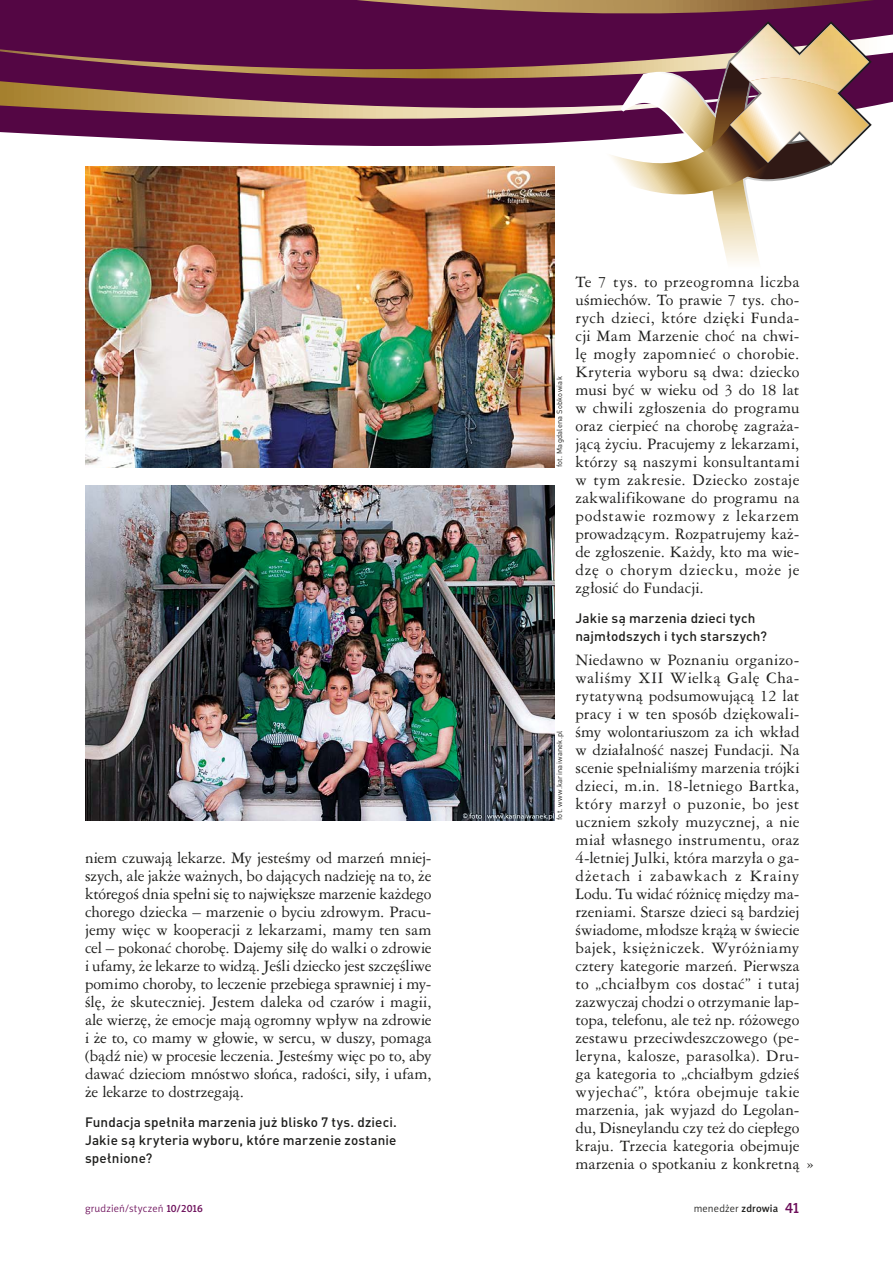
<style>
.page{position:relative;width:893px;height:1263px;background:#fff}
.page>*{position:absolute;margin:0;border:0;box-sizing:border-box;transform-origin:0 0}
.t1{font:15px/18px "Ameri Garmnd PL";letter-spacing:.01em;color:#1d1d1b;text-align:justify}
.t2{font:500 13.5px/18px "DIN Pro";letter-spacing:.01em;color:#1d1d1b;text-align:justify}
.t3{font:10.5px "Naomi Sans EFNTT Light";letter-spacing:.015em;color:#6c0e5a}
.t4{font:10.5px "Naomi Sans EFNTT Light";letter-spacing:.015em;color:#1d1d1b}
.t5{font:7.5px "DIN Pro";letter-spacing:.025em;color:#1d1d1b}
.s1{font-family:"Naomi Sans EFNTT Medium"}
.s2{font-family:"Naomi Sans EFNTT Medium";font-size:15px;color:#6c0e5a}
</style>
<div class="page">
<svg style="left:0;top:0;width:893px;height:106px;background:#672247"></svg>
<svg style="left:872px;top:35px;width:21px;height:53px"></svg>
<svg style="left:595px;top:21px;width:277px;height:107px"></svg>
<svg style="left:0;top:24px;width:869px;height:336px"></svg>
<img style="left:85px;top:485px;width:469px;height:335px">
<img style="left:85px;top:167px;width:469px;height:300px">
<p class="t1" style="left:85px;top:849px;width:348px">niem czuwają lekarze. My jesteśmy od marzeń mniej&shy;szych, ale jakże ważnych, bo dających nadzieję na to, że któregoś dnia spełni się to największe marzenie każdego chorego dziecka – marzenie o byciu zdrowym. Pracu&shy;jemy więc w kooperacji z lekarzami, mamy ten sam cel – pokonać chorobę. Dajemy siłę do walki o zdrowie i ufamy, że lekarze to widzą. Jeśli dziecko jest szczęśliwe pomimo choroby, to leczenie przebiega sprawniej i my&shy;ślę, że skuteczniej. Jestem daleka od czarów i magii, ale wierzę, że emocje mają ogromny wpływ na zdrowie i że to, co mamy w głowie, w sercu, w duszy, pomaga (bądź nie) w procesie leczenia. Jesteśmy więc po to, aby dawać dzieciom mnóstwo słońca, radości, siły, i ufam, że lekarze to dostrzegają.</p>
<p class="t2" style="left:85px;top:1113px;width:313px">Fundacja spełniła marzenia już blisko 7 tys. dzieci.<br>Jakie są kryteria wyboru, które marzenie zostanie spełnione?</p>
<p class="t5" style="left:554px;top:467px;width:92px;rotate:-90deg">fot. Magdalena Sobkowiak</p>
<p class="t5" style="left:554px;top:820px;width:91px;rotate:-90deg">fot. www.karinaiwanek.pl</p>
<p class="t1" style="left:575px;top:273px;width:225px">Te 7 tys. to przeogromna liczba uśmiechów. To prawie 7 tys. cho&shy;rych dzieci, które dzięki Funda&shy;cji Mam Marzenie choć na chwi&shy;lę mogły zapomnieć o chorobie.<br>Kryteria wyboru są dwa: dziecko musi być w wieku od 3 do 18 lat w chwili zgłoszenia do programu oraz cierpieć na chorobę zagraża&shy;jącą życiu. Pracujemy z lekarzami, którzy są naszymi konsultantami w tym zakresie. Dziecko zostaje zakwalifikowane do programu na podstawie rozmowy z lekarzem prowadzącym. Rozpatrujemy każ&shy;de zgłoszenie. Każdy, kto ma wie&shy;dzę o chorym dziecku, może je zgłosić do Fundacji.</p>
<p class="t2" style="left:575px;top:609px;width:193px">Jakie są marzenia dzieci tych najmłodszych i tych starszych?</p>
<p class="t1" style="left:575px;top:651px;width:240px;text-align:left">Niedawno w Poznaniu organizo&shy;waliśmy XII Wielką Galę Cha&shy;rytatywną podsumowującą 12 lat pracy i w ten sposób dziękowali&shy;śmy wolontariuszom za ich wkład w działalność naszej Fundacji. Na scenie spełnialiśmy marzenia trójki dzieci, m.in. 18-letniego Bartka, który marzył o puzonie, bo jest uczniem szkoły muzycznej, a nie miał własnego instrumentu, oraz 4-letniej Julki, która marzyła o ga&shy;dżetach i zabawkach z Krainy Lodu. Tu widać różnicę między ma&shy;rzeniami. Starsze dzieci są bardziej świadome, młodsze krążą w świecie bajek, księżniczek. Wyróżniamy cztery kategorie marzeń. Pierwsza to „chciałbym cos dostać” i tutaj zazwyczaj chodzi o otrzymanie lap&shy;topa, telefonu, ale też np. różowego zestawu przeciwdeszczowego (pe&shy;leryna, kalosze, parasolka). Dru&shy;ga kategoria to „chciałbym gdzieś wyjechać”, która obejmuje takie marzenia, jak wyjazd do Legolan&shy;du, Disneylandu czy też do ciepłego kraju. Trzecia kategoria obejmuje marzenia o spotkaniu z konkretną »</p>
<p class="t3" style="left:85px;top:1202px;width:119px">grudzień/styczeń <span class="s1">10/2016</span></p>
<p class="t4" style="left:694px;top:1202px;width:107px">menedżer <span class="s1">zdrowia</span> <span class="s2">41</span></p>
</div>
